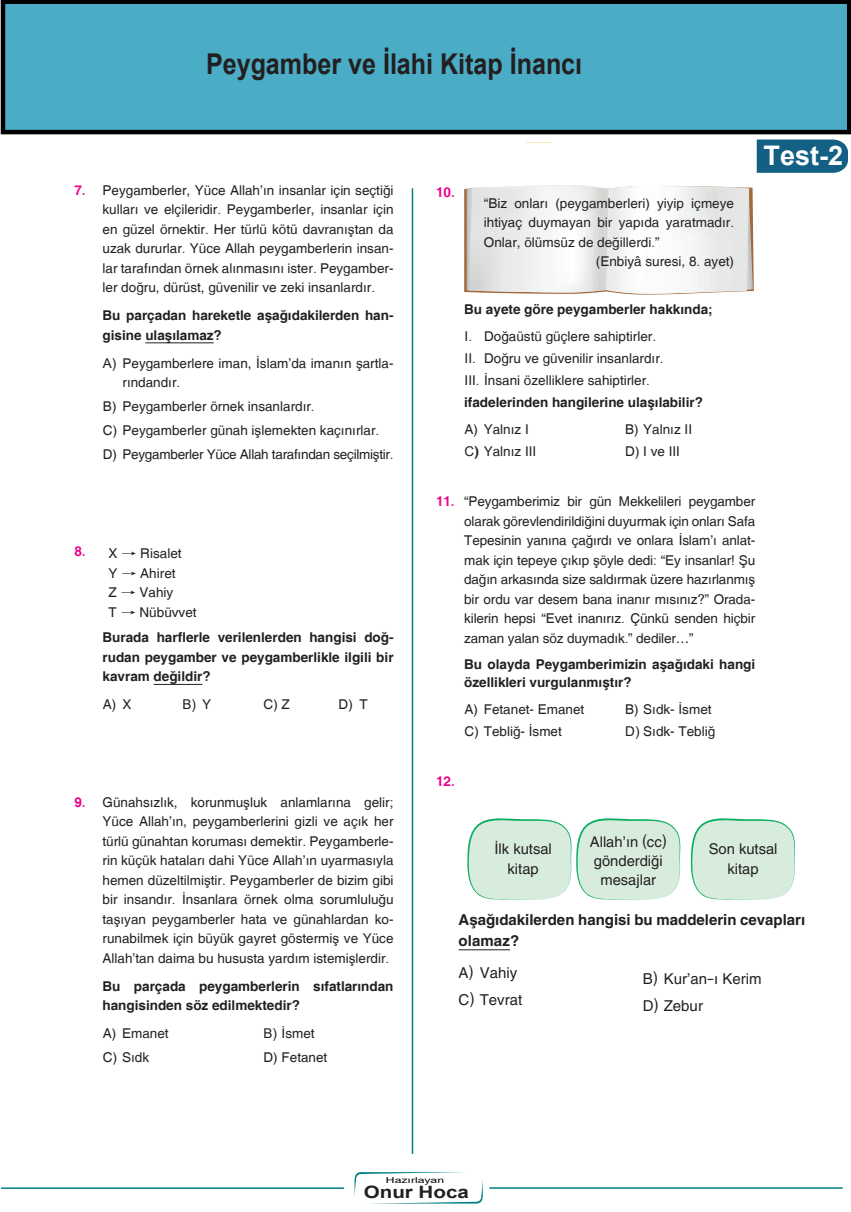
<style>
.page{position:relative;width:851px;height:1212px;background:#fff}
.page>*{position:absolute;margin:0;border:0;box-sizing:border-box;transform-origin:0 0}
.t1{font:700 28.65px "Arial";color:#231f20;scale:.87 1}
.t2{font:700 27px "Arial";color:#fff}
.t3{font:700 17.1px "Arial";color:#231f20;scale:1.21 1}
.t4{font:700 15px/21px "Helvetica BES";color:#231f20}
.t5{font:15px/27.3px "Helvetica BES";color:#231f20}
.t6{font:14.7px/19.2px "Helvetica BES";color:#231f20;text-align:center}
.t7{font:13.5px/19.5px "Helveticaisler";color:#231f20}
.t8{font:700 13.5px/19.5px "Helveticaisler";color:#231f20}
.t9{font:700 13.5px "Helveticaisler";color:#ed028c}
.t10{font:13.5px "Arial";color:#231f20}
.t11{font:8.1px "Arial";color:#000;scale:1.49 1}
.s1{font-weight:700;color:#ed028c}
.s2{font-family:"Arial"}
.s3{font-family:"yargi Helvetica"}
.s4{font-family:"Helveticaisler"}
.s5{font-weight:700}
</style>
<div class="page">
<hr style="left:145px;top:342px;width:69px;height:1px;background:#231f20">
<hr style="left:154px;top:684px;width:48px;height:1px;background:#231f20">
<svg style="left:464px;top:185px;width:289px;height:110px"></svg>
<svg style="left:527px;top:142px;width:24px;height:1px"></svg>
<div style="left:1px;top:0;width:849px;height:134px;background:#4bacc6;border:4px solid #000"></div>
<div style="left:756px;top:140px;width:91px;height:33px;background:#136084"></div>
<svg style="left:354px;top:1172px;width:129px;height:31px"></svg>
<hr style="left:1px;top:1187px;width:343px;height:2px;background:#008080">
<hr style="left:489px;top:1187px;width:353px;height:2px;background:#008080">
<hr style="left:411px;top:188px;width:2px;height:966px;background:#008080">
<svg style="left:690px;top:818px;width:105px;height:82px;background:#d4ebdc"></svg>
<svg style="left:467px;top:818px;width:214px;height:82px;background:#d5ecdc"></svg>
<hr style="left:458px;top:949px;width:52px;height:1px;background:#231f20">
<h1 class="t1" style="left:206px;top:44px;width:434px">Peygamber ve İlahi Kitap İnancı</h1>
<p class="t7" style="left:102px;top:181px;width:292px;text-align:justify;text-indent:-28px"><span class="s1">7.</span> Peygamberler, Yüce Allah’ın insanlar için seçtiği kulları ve elçileridir. Peygamberler, insanlar için en güzel örnektir. Her türlü kötü davranıştan da uzak dururlar. Yüce Allah peygamberlerin insan&shy;lar tarafından örnek alınmasını ister. Peygamber&shy;ler doğru, dürüst, güvenilir ve zeki insanlardır.</p>
<p class="t8" style="left:102px;top:306px;width:292px">Bu parçadan hareketle aşağıdakilerden han&shy;gisine ulaşılamaz?</p>
<p class="t7" style="left:122px;top:354px;width:272px;text-indent:-20px"><span class="s2">A)</span> Peygamberlere iman, İslam’da imanın şartla&shy;rındandır.</p>
<p class="t7" style="left:103px;top:395px;width:292px;line-height:23.7px">B) Peygamberler örnek insanlardır.<br>C) Peygamberler günah işlemekten kaçınırlar.<br>D) Peygamberler Yüce Allah tarafından seçilmiştir.</p>
<p class="t7" style="left:108px;top:544px;width:90px;text-indent:-34px"><sup>8.</sup> X <span class="s3">†</span> Risalet<br>Y <span class="s3">†</span> Ahiret<br>Z <span class="s3">†</span> Vahiy<br>T <span class="s3">†</span> Nübüvvet</p>
<p class="t8" style="left:102px;top:628px;width:292px;text-align:justify">Burada harflerle verilenlerden hangisi doğ&shy;rudan peygamber ve peygamberlikle ilgili bir kavram değildir?</p>
<p class="t7" style="left:103px;top:695px;width:30px">A) X</p>
<p class="t10" style="left:182px;top:695px;width:30px">B) <span class="s4">Y</span></p>
<p class="t7" style="left:263px;top:695px;width:28px">C) Z</p>
<p class="t7" style="left:338px;top:695px;width:31px">D) T</p>
<p class="t9" style="left:436px;top:184px;width:20px">10.</p>
<p class="t7" style="left:484px;top:194px;width:251px">“Biz onları (peygamberleri) yiyip içmeye</p>
<p class="t7" style="left:484px;top:213px;width:252px">ihtiyaç duymayan bir yapıda yaratmadır.</p>
<p class="t7" style="left:484px;top:233px;width:177px">Onlar, ölümsüz de değillerdi.”</p>
<p class="t7" style="left:596px;top:252px;width:140px">(Enbiyâ suresi, 8. ayet)</p>
<p class="t8" style="left:464px;top:300px;width:250px">Bu ayete göre peygamberler hakkında;</p>
<p class="t7" style="left:464px;top:325px;width:200px;line-height:22.2px">I. Doğaüstü güçlere sahiptirler.<br>II. Doğru ve güvenilir insanlardır.<br>III. İnsani özelliklere sahiptirler.</p>
<p class="t8" style="left:464px;top:393px;width:240px">ifadelerinden hangilerine ulaşılabilir?</p>
<p class="t7" style="left:464px;top:420px;width:66px">A) Yalnız I</p>
<p class="t7" style="left:625px;top:420px;width:68px">B) Yalnız II</p>
<p class="t7" style="left:464px;top:442px;width:73px"><span class="s2">C</span><span class="s5">)</span> Yalnız III</p>
<p class="t7" style="left:625px;top:442px;width:56px">D) I ve III</p>
<p class="t7" style="left:464px;top:492px;width:292px;text-align:justify;text-indent:-28px"><span class="s1">11.</span> “Peygamberimiz bir gün Mekkelileri peygamber olarak görevlendirildiğini duyurmak için onları Safa Tepesinin yanına çağırdı ve onlara İslam’ı anlat&shy;mak için tepeye çıkıp şöyle dedi: “Ey insanlar! Şu dağın arkasında size saldırmak üzere hazırlanmış bir ordu var desem bana inanır mısınız?” Orada&shy;kilerin hepsi “Evet inanırız. Çünkü senden hiçbir zaman yalan söz duymadık.” dediler…”</p>
<p class="t8" style="left:464px;top:656px;width:292px;line-height:18px">Bu olayda Peygamberimizin aşağıdaki hangi özellikleri vurgulanmıştır?</p>
<p class="t7" style="left:464px;top:700px;width:121px">A) Fetanet- Emanet</p>
<p class="t7" style="left:625px;top:700px;width:88px">B) Sıdk- İsmet</p>
<p class="t7" style="left:464px;top:722px;width:99px">C) Tebliğ- İsmet</p>
<p class="t7" style="left:625px;top:722px;width:92px"><span class="s2">D)</span> Sıdk- Tebliğ</p>
<p class="t9" style="left:436px;top:773px;width:20px">12.</p>
<h2 class="t2" style="left:763px;top:137px;width:81px">Test-2</h2>
<p class="t7" style="left:102px;top:793px;width:292px;text-align:justify;text-indent:-28px"><span class="s1">9.</span> Günahsızlık, korunmuşluk anlamlarına gelir; Yüce Allah’ın, peygamberlerini gizli ve açık her türlü günahtan koruması demektir. Peygamberle&shy;rin küçük hataları dahi Yüce Allah’ın uyarmasıyla hemen düzeltilmiştir. Peygamberler de bizim gibi bir insandır. İnsanlara örnek olma sorumluluğu taşıyan peygamberler hata ve günahlardan ko&shy;runabilmek için büyük gayret göstermiş ve Yüce Allah’tan daima bu hususta yardım istemişlerdir.</p>
<p class="t8" style="left:102px;top:977px;width:292px">Bu parçada peygamberlerin sıfatlarından hangisinden söz edilmektedir?</p>
<p class="t7" style="left:103px;top:1024px;width:67px">A) Emanet</p>
<p class="t7" style="left:263px;top:1024px;width:53px"><span class="s2">B)</span> İsmet</p>
<p class="t7" style="left:103px;top:1048px;width:48px">C) Sıdk</p>
<p class="t7" style="left:263px;top:1048px;width:65px">D) Fetanet</p>
<p class="t6" style="left:494px;top:838px;width:59px">İlk kutsal kitap</p>
<p class="t6" style="left:590px;top:830px;width:78px">Allah’ın (cc) gönderdiği mesajlar</p>
<p class="t6" style="left:708px;top:838px;width:70px">Son kutsal kitap</p>
<p class="t4" style="left:458px;top:908px;width:348px">Aşağıdakilerden hangisi bu maddelerin cevapları olamaz?</p>
<p class="t5" style="left:458px;top:957px;width:65px">A) Vahiy<br>C) Tevrat</p>
<p class="t5" style="left:642px;top:963px;width:120px">B) Kur’an-ı Kerim<br>D) Zebur</p>
<p class="t11" style="left:386px;top:1174px;width:41px">Hazırlayan</p>
<p class="t3" style="left:364px;top:1180px;width:88px">Onur Hoca</p>
</div>
